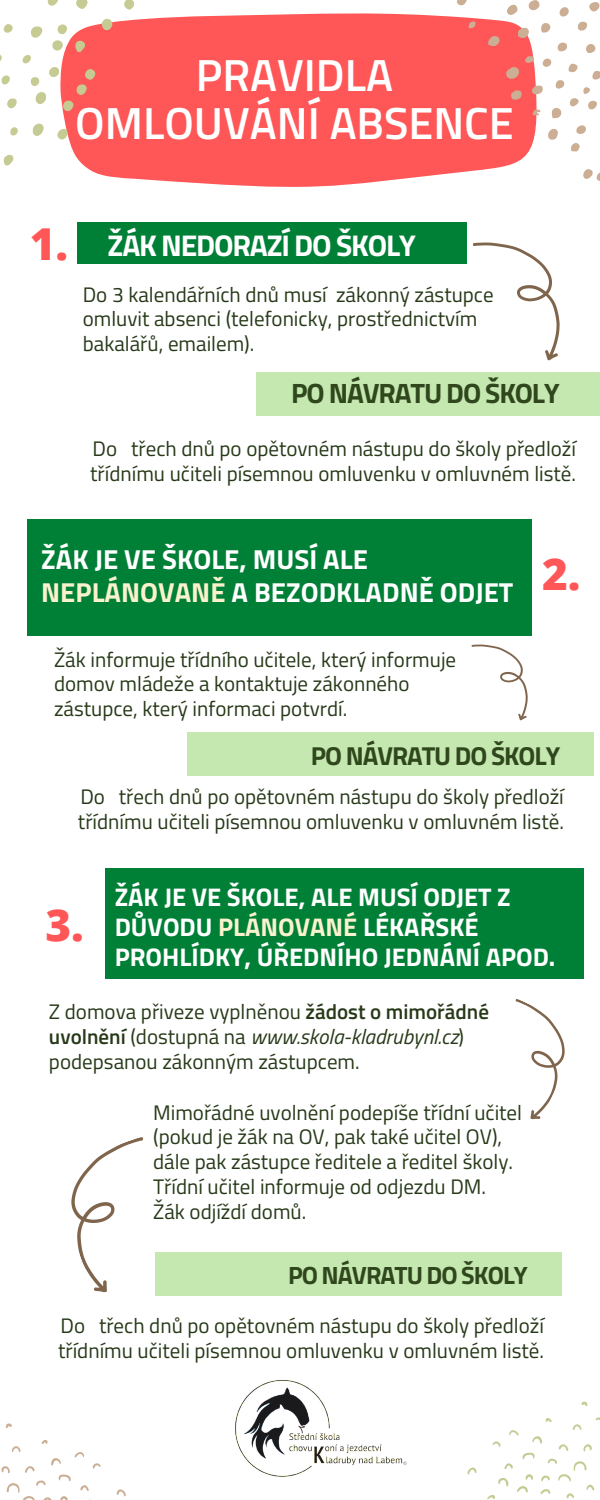
<style>
.page{position:relative;width:600px;height:1500px;background:#fff}
.page>*{position:absolute;margin:0;border:0;box-sizing:border-box;transform-origin:0 0}
.t1{font:600 45px/48.8px "Titillium Web";color:#fff;text-align:center}
.t2{font:800 44px "Open Sans";color:#ff5757}
.t3{font:700 30px "Titillium Web";letter-spacing:-.04em;color:#fff}
.t4{font:700 28px "Titillium Web";letter-spacing:-.04em;color:#30471e}
.t5{font:700 27.5px/33px "Titillium Web";color:#fff}
.t6{font:700 26px "Titillium Web";letter-spacing:-.04em;color:#30471e}
.t7{font:700 25.5px/30px "Titillium Web";color:#fff}
.t8{font:700 25px "Titillium Web";letter-spacing:-.04em;color:#30471e}
.t9{font:21px/24.8px "Titillium Web";color:#273918}
.s1{color:#faf2cd}
.s2{font-weight:600}
.s3{font-style:italic}
</style>
<div class="page">
<svg style="left:473px;top:243px;width:87px;height:117px"></svg>
<svg style="left:472px;top:645px;width:56px;height:75px"></svg>
<svg style="left:515px;top:999px;width:50px;height:121px"></svg>
<svg style="left:71px;top:1137px;width:117px;height:156px"></svg>
<svg style="left:63px;top:13px;width:464px;height:174px;background:#ff6464"></svg>
<div style="left:78px;top:222px;width:389px;height:42px;background:#008037"></div>
<div style="left:256px;top:372px;width:344px;height:44px;background:#c5e8b0"></div>
<div style="left:187px;top:732px;width:407px;height:44px;background:#c5e8b0"></div>
<svg style="left:32px;top:123px;width:12px;height:13px"></svg>
<svg style="left:76px;top:0;width:12px;height:9px"></svg>
<svg style="left:47px;top:0;width:11px;height:6px"></svg>
<svg style="left:57px;top:128px;width:12px;height:12px"></svg>
<svg style="left:124px;top:0;width:10px;height:10px"></svg>
<svg style="left:3px;top:155px;width:11px;height:11px"></svg>
<svg style="left:0;top:18px;width:113px;height:94px"></svg>
<svg style="left:10px;top:127px;width:8px;height:9px"></svg>
<svg style="left:457px;top:0;width:10px;height:6px"></svg>
<svg style="left:583px;top:169px;width:17px;height:12px"></svg>
<svg style="left:467px;top:20px;width:10px;height:10px"></svg>
<svg style="left:487px;top:0;width:113px;height:154px"></svg>
<svg style="left:467px;top:1468px;width:9px;height:7px"></svg>
<svg style="left:581px;top:1402px;width:7px;height:5px"></svg>
<svg style="left:487px;top:1417px;width:113px;height:82px"></svg>
<svg style="left:58px;top:1474px;width:13px;height:7px"></svg>
<svg style="left:51px;top:1458px;width:10px;height:8px"></svg>
<svg style="left:25px;top:1466px;width:10px;height:7px"></svg>
<svg style="left:1px;top:1466px;width:9px;height:7px"></svg>
<svg style="left:117px;top:1489px;width:9px;height:7px"></svg>
<svg style="left:60px;top:1496px;width:8px;height:4px"></svg>
<svg style="left:80px;top:1485px;width:9px;height:6px"></svg>
<svg style="left:7px;top:1480px;width:45px;height:20px"></svg>
<svg style="left:12px;top:1446px;width:9px;height:6px"></svg>
<svg style="left:75px;top:1452px;width:9px;height:6px"></svg>
<svg style="left:92px;top:1463px;width:9px;height:6px"></svg>
<svg style="left:6px;top:1423px;width:6px;height:5px"></svg>
<svg style="left:42px;top:1440px;width:6px;height:4px"></svg>
<div style="left:27px;top:519px;width:504px;height:116px;background:#008037"></div>
<div style="left:105px;top:869px;width:479px;height:110px;background:#008037"></div>
<div style="left:155px;top:1253px;width:406px;height:43px;background:#c5e8b0"></div>
<img style="left:235px;top:1379px;width:172px;height:98px">
<h1 class="t1" style="left:75px;top:49px;width:440px">PRAVIDLA<br>OMLOUVÁNÍ ABSENCE</h1>
<h2 class="t2" style="left:30px;top:213px;width:40px">1.</h2>
<h3 class="t3" style="left:108px;top:222px;width:310px">ŽÁK NEDORAZÍ DO ŠKOLY</h3>
<p class="t9" style="left:83px;top:281px;width:412px">Do 3 kalendářních dnů musí zákonný zástupce omluvit absenci (telefonicky, prostřednictvím bakalářů, emailem).</p>
<h3 class="t4" style="left:291px;top:371px;width:270px">PO NÁVRATU DO ŠKOLY</h3>
<p class="t9" style="left:90px;top:436px;width:487px">Do třech dnů po opětovném nástupu do školy předloží třídnímu učiteli písemnou omluvenku v omluvném listě.</p>
<h3 class="t5" style="left:41px;top:543px;width:474px">ŽÁK JE VE ŠKOLE, MUSÍ ALE<br><span class="s1">NEPLÁNOVANĚ</span> A BEZODKLADNĚ ODJET</h3>
<p class="t9" style="left:54px;top:646px;width:404px">Žák informuje třídního učitele, který informuje domov mládeže a kontaktuje zákonného zástupce, který informaci potvrdí.</p>
<h2 class="t2" style="left:542px;top:543px;width:40px">2.</h2>
<p class="t6" style="left:311px;top:735px;width:251px">PO NÁVRATU DO ŠKOLY</p>
<p class="t9" style="left:78px;top:784px;width:487px">Do třech dnů po opětovném nástupu do školy předloží třídnímu učiteli písemnou omluvenku v omluvném listě.</p>
<h2 class="t2" style="left:45px;top:894px;width:40px">3.</h2>
<p class="t7" style="left:115px;top:881px;width:442px">ŽÁK JE VE ŠKOLE, ALE MUSÍ ODJET Z<br>DŮVODU <span class="s1">PLÁNOVANÉ</span> LÉKAŘSKÉ<br>PROHLÍDKY, ÚŘEDNÍHO JEDNÁNÍ APOD.</p>
<p class="t9" style="left:49px;top:999px;width:442px">Z domova přiveze vyplněnou <span class="s2">žádost o mimořádné uvolnění</span> (dostupná na <span class="s3">www.skola-kladrubynl.cz</span>) podepsanou zákonným zástupcem.</p>
<p class="t9" style="left:153px;top:1099px;width:370px">Mimořádné uvolnění podepíše třídní učitel (pokud je žák na OV, pak také učitel OV), dále pak zástupce ředitele a ředitel školy.<br>Třídní učitel informuje od odjezdu DM.<br>Žák odjíždí domů.</p>
<p class="t8" style="left:288px;top:1255px;width:241px">PO NÁVRATU DO ŠKOLY</p>
<p class="t9" style="left:58px;top:1313px;width:487px">Do třech dnů po opětovném nástupu do školy předloží třídnímu učiteli písemnou omluvenku v omluvném listě.</p>
</div>
